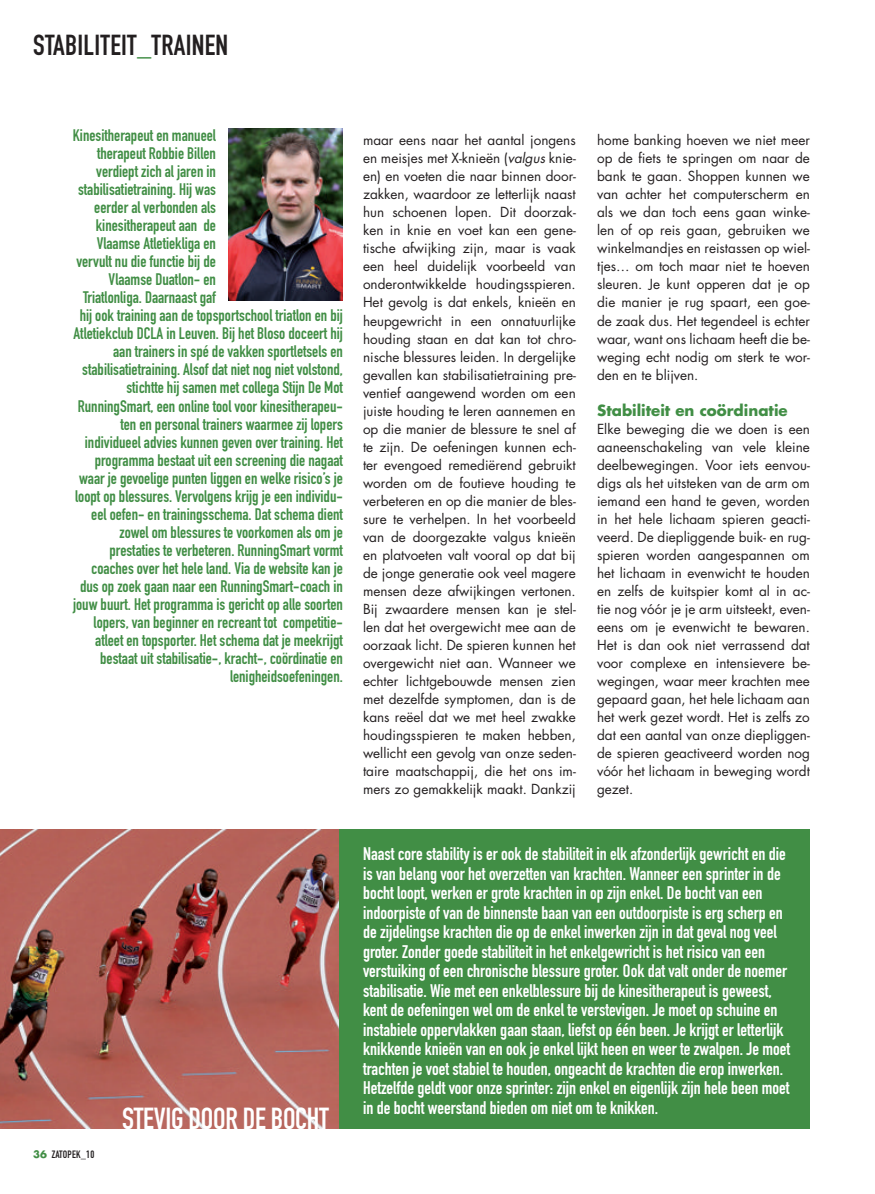
<style>
.page{position:relative;width:875px;height:1194px;background:#fff}
.page>*{position:absolute;margin:0;border:0;box-sizing:border-box;transform-origin:0 0}
.Titre_encadré{font:30px "DIN Engschrift Alternate";letter-spacing:-.01em;color:#fff}
.t1{font:28.5px "DIN Engschrift Alternate";letter-spacing:.01em;color:#231f20}
.Texte_encadré{font:18px/19.5px "DIN Engschrift";color:#fff}
.Texte_encadré-2{font:16.5px "DIN Engschrift";color:#418e45}
.TITRE_TXT{font:700 15px "Futura";color:#418e45}
.Texte{font:13.5px/18px "Futura";color:#231f20;text-align:justify}
.t2{font:10.5px "DIN Engschrift Alternate";letter-spacing:.02em;color:#231f20}
.s1{color:#418e45}
.s2{font-style:italic}
.s3{font-family:"Futura";font-weight:700;font-size:10.05px;color:#418e45}
.s4{font-family:"DIN Engschrift"}
</style>
<div class="page">
<div style="left:307px;top:829px;width:502px;height:299px;background:#418e45"></div>
<img style="left:229px;top:129px;width:114px;height:171px">
<img style="left:0;top:829px;width:338px;height:299px">
<p class="t1" style="left:33px;top:28px;width:196px">STABILITEIT<span class="s1">_</span>TRAINEN</p>
<p class="Texte_encadré-2" style="left:73px;top:126px;width:144px">Kinesitherapeut en manueel</p>
<p class="Texte_encadré-2" style="left:97px;top:144px;width:120px">therapeut Robbie Billen</p>
<p class="Texte_encadré-2" style="left:96px;top:162px;width:121px">verdiept zich al jaren in</p>
<p class="Texte_encadré-2" style="left:78px;top:180px;width:139px">stabilisatietraining. Hij was</p>
<p class="Texte_encadré-2" style="left:94px;top:198px;width:123px">eerder al verbonden als</p>
<p class="Texte_encadré-2" style="left:96px;top:216px;width:122px">kinesitherapeut aan de</p>
<p class="Texte_encadré-2" style="left:97px;top:234px;width:121px">Vlaamse Atletiekliga en</p>
<p class="Texte_encadré-2" style="left:76px;top:252px;width:141px">vervult nu die functie bij de</p>
<p class="Texte_encadré-2" style="left:109px;top:270px;width:109px">Vlaamse Duatlon- en</p>
<p class="Texte_encadré-2" style="left:83px;top:288px;width:134px">Triatlonliga. Daarnaast gaf</p>
<p class="Texte_encadré-2" style="left:80px;top:306px;width:264px">hij ook training aan de topsportschool triatlon en bij</p>
<p class="Texte_encadré-2" style="left:74px;top:324px;width:271px">Atletiekclub DCLA in Leuven. Bij het Bloso doceert hij</p>
<p class="Texte_encadré-2" style="left:113px;top:342px;width:231px">aan trainers in spé de vakken sportletsels en</p>
<p class="Texte_encadré-2" style="left:82px;top:360px;width:262px">stabilisatietraining. Alsof dat niet nog niet volstond,</p>
<p class="Texte_encadré-2" style="left:126px;top:378px;width:218px">stichtte hij samen met collega Stijn De Mot</p>
<p class="Texte_encadré-2" style="left:78px;top:396px;width:266px">RunningSmart, een online tool voor kinesitherapeu-</p>
<p class="Texte_encadré-2" style="left:120px;top:414px;width:224px">ten en personal trainers waarmee zij lopers</p>
<p class="Texte_encadré-2" style="left:85px;top:432px;width:259px">individueel advies kunnen geven over training. Het</p>
<p class="Texte_encadré-2" style="left:95px;top:450px;width:249px">programma bestaat uit een screening die nagaat</p>
<p class="Texte_encadré-2" style="left:79px;top:468px;width:265px">waar je gevoelige punten liggen en welke risico’s je</p>
<p class="Texte_encadré-2" style="left:75px;top:486px;width:269px">loopt op blessures. Vervolgens krijg je een individu-</p>
<p class="Texte_encadré-2" style="left:91px;top:504px;width:253px">eel oefen- en trainingsschema. Dat schema dient</p>
<p class="Texte_encadré-2" style="left:119px;top:522px;width:225px">zowel om blessures te voorkomen als om je</p>
<p class="Texte_encadré-2" style="left:109px;top:540px;width:235px">prestaties te verbeteren. RunningSmart vormt</p>
<p class="Texte_encadré-2" style="left:91px;top:558px;width:253px">coaches over het hele land. Via de website kan je</p>
<p class="Texte_encadré-2" style="left:80px;top:576px;width:264px">dus op zoek gaan naar een RunningSmart-coach in</p>
<p class="Texte_encadré-2" style="left:73px;top:594px;width:271px">jouw buurt. Het programma is gericht op alle soorten</p>
<p class="Texte_encadré-2" style="left:94px;top:612px;width:251px">lopers, van beginner en recreant tot competitie-</p>
<p class="Texte_encadré-2" style="left:95px;top:630px;width:249px">atleet en topsporter. Het schema dat je meekrijgt</p>
<p class="Texte_encadré-2" style="left:100px;top:648px;width:244px">bestaat uit stabilisatie-, kracht-, coördinatie en</p>
<p class="Texte_encadré-2" style="left:230px;top:666px;width:114px">lenigheidsoefeningen.</p>
<p class="Texte" style="left:363px;top:131px;width:214px">maar eens naar het aantal jongens en meisjes met X-knieën (<span class="s2">valgus</span> knie&shy;ën) en voeten die naar binnen door&shy;zakken, waardoor ze letterlijk naast hun schoenen lopen. Dit doorzak&shy;ken in knie en voet kan een gene&shy;tische afwijking zijn, maar is vaak een heel duidelijk voorbeeld van onderontwikkelde houdingsspieren.<br>Het gevolg is dat enkels, knieën en heupgewricht in een onnatuurlijke houding staan en dat kan tot chro&shy;nische blessures leiden. In dergelijke gevallen kan stabilisatietraining pre&shy;ventief aangewend worden om een juiste houding te leren aannemen en op die manier de blessure te snel af te zijn. De oefeningen kunnen ech&shy;ter evengoed remediërend gebruikt worden om de foutieve houding te verbeteren en op die manier de bles&shy;sure te verhelpen. In het voorbeeld van de doorgezakte valgus knieën en platvoeten valt vooral op dat bij de jonge generatie ook veel magere mensen deze afwijkingen vertonen.<br>Bij zwaardere mensen kan je stel&shy;len dat het overgewicht mee aan de oorzaak licht. De spieren kunnen het overgewicht niet aan. Wanneer we echter lichtgebouwde mensen zien met dezelfde symptomen, dan is de kans reëel dat we met heel zwakke houdingsspieren te maken hebben, wellicht een gevolg van onze seden&shy;taire maatschappij, die het ons im&shy;mers zo gemakkelijk maakt. Dankzij</p>
<p class="Texte" style="left:597px;top:131px;width:214px">home banking hoeven we niet meer op de fiets te springen om naar de bank te gaan. Shoppen kunnen we van achter het computerscherm en als we dan toch eens gaan winke&shy;len of op reis gaan, gebruiken we winkelmandjes en reistassen op wiel&shy;tjes… om toch maar niet te hoeven sleuren. Je kunt opperen dat je op die manier je rug spaart, een goe&shy;de zaak dus. Het tegendeel is echter waar, want ons lichaam heeft die be&shy;weging echt nodig om sterk te wor&shy;den en te blijven.</p>
<p class="TITRE_TXT" style="left:597px;top:399px;width:192px">Stabiliteit en coördinatie</p>
<p class="Texte" style="left:597px;top:419px;width:214px">Elke beweging die we doen is een aaneenschakeling van vele kleine deelbewegingen. Voor iets eenvou&shy;digs als het uitsteken van de arm om iemand een hand te geven, worden in het hele lichaam spieren geacti&shy;veerd. De diepliggende buik- en rug&shy;spieren worden aangespannen om het lichaam in evenwicht te houden en zelfs de kuitspier komt al in ac&shy;tie nog vóór je je arm uitsteekt, even&shy;eens om je evenwicht te bewaren.<br>Het is dan ook niet verrassend dat voor complexe en intensievere be&shy;wegingen, waar meer krachten mee gepaard gaan, het hele lichaam aan het werk gezet wordt. Het is zelfs zo dat een aantal van onze diepliggen&shy;de spieren geactiveerd worden nog vóór het lichaam in beweging wordt gezet.</p>
<p class="t2" style="left:33px;top:1147px;width:63px"><span class="s3">36</span> ZATOPEK<span class="s4">_10</span></p>
<p class="Titre_encadré" style="left:122px;top:1100px;width:208px">STEVIG DOOR DE BOCHT</p>
<p class="Texte_encadré" style="left:363px;top:844px;width:428px">Naast core stability is er ook de stabiliteit in elk afzonderlijk gewricht en die is van belang voor het overzetten van krachten. Wanneer een sprinter in de bocht loopt, werken er grote krachten in op zijn enkel. De bocht van een indoorpiste of van de binnenste baan van een outdoorpiste is erg scherp en de zijdelingse krachten die op de enkel inwerken zijn in dat geval nog veel groter. Zonder goede stabiliteit in het enkelgewricht is het risico van een verstuiking of een chronische blessure groter. Ook dat valt onder de noemer stabilisatie. Wie met een enkelblessure bij de kinesitherapeut is geweest, kent de oefeningen wel om de enkel te verstevigen. Je moet op schuine en instabiele oppervlakken gaan staan, liefst op één been. Je krijgt er letterlijk knikkende knieën van en ook je enkel lijkt heen en weer te zwalpen. Je moet trachten je voet stabiel te houden, ongeacht de krachten die erop inwerken.<br>Hetzelfde geldt voor onze sprinter: zijn enkel en eigenlijk zijn hele been moet in de bocht weerstand bieden om niet om te knikken.</p>
</div>
